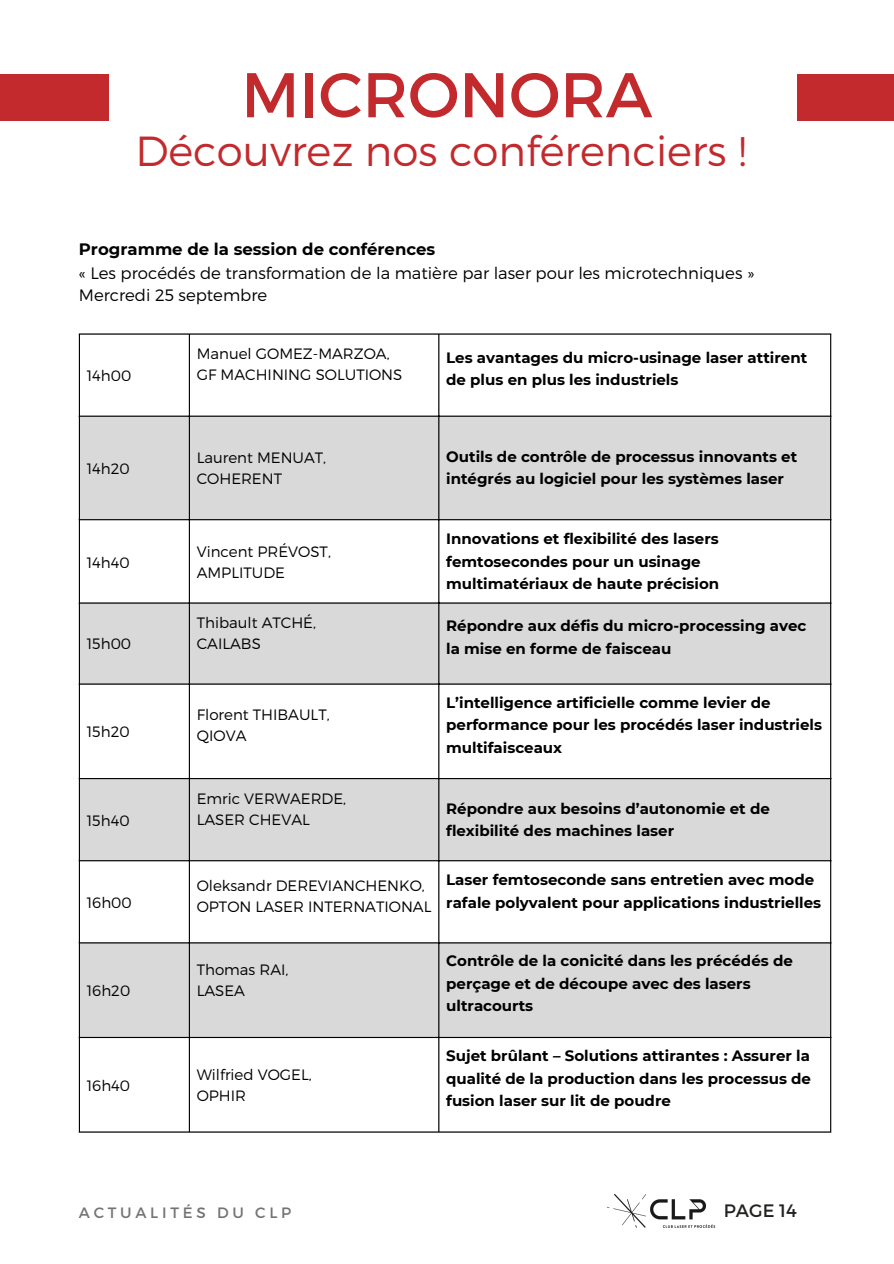
<style>
.page{position:relative;width:894px;height:1264px;background:#fff}
.page>*{position:absolute;margin:0;border:0;box-sizing:border-box;transform-origin:0 0}
.t1{font:63px "Montserrat";color:#c22a2d}
.t2{font:300 42px "Montserrat";color:#c22a2d}
.t3{font:18px "Montserrat";color:#222220}
.t4{font:300 16.5px/23.1px "Montserrat";color:#000}
.t5{font:700 15px/22.5px "Montserrat";color:#000}
.t6{font:300 15px "Montserrat";color:#000}
.t7{font:15px "Montserrat";letter-spacing:.25em;color:#737373}
.s1{font-weight:700}
</style>
<div class="page">
<img style="left:606px;top:1194px;width:110px;height:34px">
<div style="left:0;top:74px;width:108px;height:47px;background:#c22a2d"></div>
<div style="left:796px;top:74px;width:97px;height:47px;background:#c22a2d"></div>
<svg style="left:80px;top:417px;width:749px;height:619px;fill:#d9d9d9"></svg>
<hr style="left:79px;top:334px;width:1px;height:797px;background:#000">
<hr style="left:189px;top:334px;width:1px;height:797px;background:#000">
<hr style="left:438px;top:334px;width:1px;height:797px;background:#000">
<hr style="left:829px;top:334px;width:2px;height:797px;background:#000">
<hr style="left:79px;top:333px;width:752px;height:1px;background:#000">
<hr style="left:79px;top:415px;width:752px;height:2px;background:#000">
<hr style="left:79px;top:519px;width:752px;height:1px;background:#000">
<hr style="left:79px;top:602px;width:752px;height:1px;background:#000">
<hr style="left:79px;top:683px;width:752px;height:1px;background:#000">
<hr style="left:79px;top:778px;width:752px;height:1px;background:#000">
<hr style="left:79px;top:860px;width:752px;height:1px;background:#000">
<hr style="left:79px;top:942px;width:752px;height:1px;background:#000">
<hr style="left:79px;top:1036px;width:752px;height:2px;background:#000">
<hr style="left:79px;top:1131px;width:752px;height:1px;background:#000">
<h1 class="t1" style="left:241px;top:54px;width:412px">MICRONORA</h1>
<p class="t2" style="left:135px;top:123px;width:612px">Découvrez nos conférenciers !</p>
<p class="t4" style="left:79px;top:237px;width:676px"><span class="s1">Programme de la session de conférences<br></span>« Les procédés de transformation de la matière par laser pour les microtechniques »<br>Mercredi 25 septembre</p>
<h2 class="t6" style="left:87px;top:366px;width:46px">14h00</h2>
<p class="t6" style="left:87px;top:458px;width:45px">14h20</p>
<p class="t6" style="left:87px;top:552px;width:45px">14h40</p>
<p class="t6" style="left:87px;top:634px;width:46px">15h00</p>
<p class="t6" style="left:87px;top:722px;width:44px">15h20</p>
<p class="t6" style="left:87px;top:810px;width:44px">15h40</p>
<p class="t6" style="left:87px;top:892px;width:47px">16h00</p>
<p class="t6" style="left:87px;top:980px;width:45px">16h20</p>
<p class="t6" style="left:87px;top:1075px;width:45px">16h40</p>
<h4 class="t6" style="left:197px;top:344px;width:194px">Manuel GOMEZ-MARZOA,</h4>
<p class="t6" style="left:197px;top:365px;width:207px">GF MACHINING SOLUTIONS</p>
<p class="t5" style="left:446px;top:346px;width:362px">Les avantages du micro-usinage laser attirent de plus en plus les industriels</p>
<p class="t6" style="left:197px;top:448px;width:131px">Laurent MENUAT,</p>
<p class="t6" style="left:197px;top:469px;width:87px">COHERENT</p>
<p class="t5" style="left:446px;top:445px;width:352px">Outils de contrôle de processus innovants et intégrés au logiciel pour les systèmes laser</p>
<p class="t6" style="left:197px;top:542px;width:136px">Vincent PRÉVOST,</p>
<p class="t6" style="left:197px;top:563px;width:90px">AMPLITUDE</p>
<p class="t6" style="left:197px;top:613px;width:121px">Thibault ATCHÉ,</p>
<p class="t6" style="left:197px;top:634px;width:66px">CAILABS</p>
<p class="t5" style="left:446px;top:527px;width:274px">Innovations et flexibilité des lasers femtosecondes pour un usinage multimatériaux de haute précision</p>
<p class="t5" style="left:446px;top:614px;width:361px">Répondre aux défis du micro-processing avec la mise en forme de faisceau</p>
<p class="t6" style="left:197px;top:705px;width:134px">Florent THIBAULT,</p>
<p class="t6" style="left:197px;top:726px;width:51px">QIOVA</p>
<p class="t5" style="left:446px;top:691px;width:377px">L’intelligence artificielle comme levier de performance pour les procédés laser industriels multifaisceaux</p>
<p class="t6" style="left:197px;top:789px;width:151px">Emric VERWAERDE,</p>
<p class="t6" style="left:197px;top:810px;width:115px">LASER CHEVAL</p>
<p class="t6" style="left:197px;top:876px;width:229px">Oleksandr DEREVIANCHENKO,</p>
<p class="t6" style="left:197px;top:897px;width:236px">OPTON LASER INTERNATIONAL</p>
<p class="t5" style="left:446px;top:797px;width:325px">Répondre aux besoins d’autonomie et de flexibilité des machines laser</p>
<p class="t5" style="left:446px;top:868px;width:376px">Laser femtoseconde sans entretien avec mode rafale polyvalent pour applications industrielles</p>
<p class="t6" style="left:197px;top:959px;width:93px">Thomas RAI,</p>
<p class="t6" style="left:197px;top:980px;width:50px">LASEA</p>
<p class="t6" style="left:197px;top:1064px;width:116px">Wilfried VOGEL,</p>
<p class="t6" style="left:197px;top:1085px;width:51px">OPHIR</p>
<p class="t5" style="left:446px;top:949px;width:348px">Contrôle de la conicité dans les précédés de perçage et de découpe avec des lasers ultracourts</p>
<p class="t5" style="left:446px;top:1044px;width:366px;text-align:justify">Sujet brûlant – Solutions attirantes : Assurer la qualité de la production dans les processus de fusion laser sur lit de poudre</p>
<p class="t7" style="left:79px;top:1203px;width:214px">ACTUALITÉS DU CLP</p>
<p class="t3" style="left:723px;top:1198px;width:75px">PAGE 14</p>
</div>
